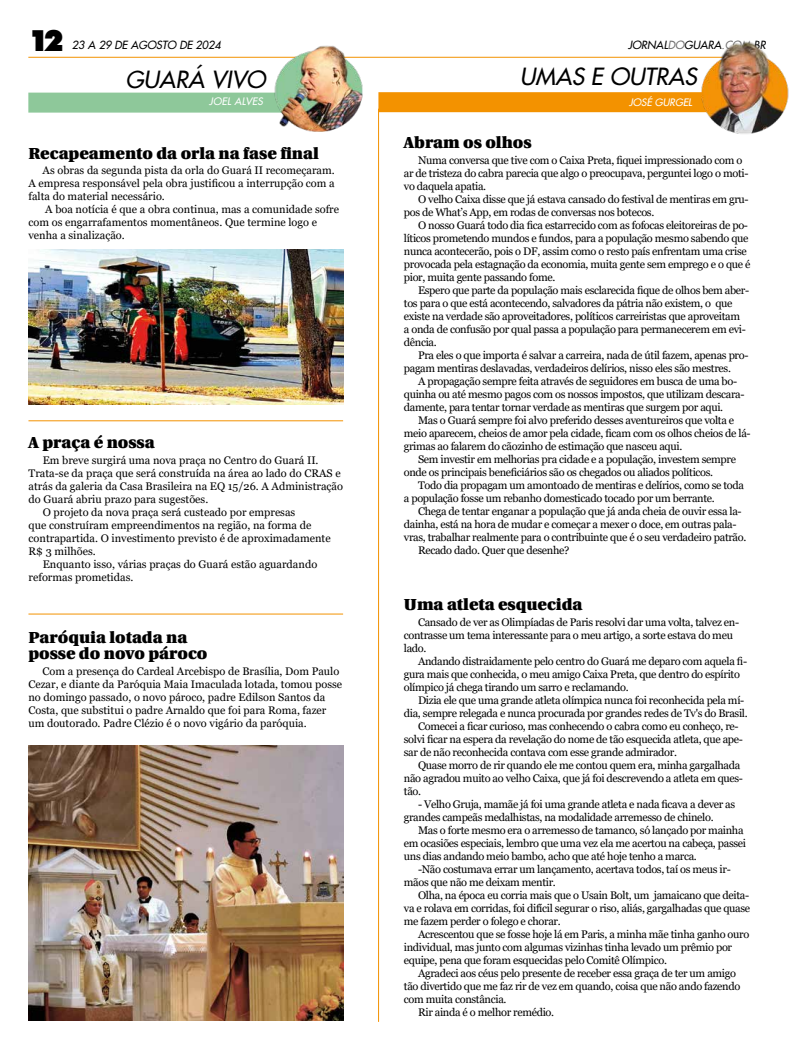
<style>
.page{position:relative;width:794px;height:1049px;background:#fff}
.page>*{position:absolute;margin:0;border:0;box-sizing:border-box;transform-origin:0 0}
.t1{font:900 29.6px "Futura BT";color:#000}
.t2{font:italic 23px "Futura 2";color:#000}
.t3{font:900 16px/16px "Utopia";color:#000}
.t4{font:11px/13px "Georgia";letter-spacing:-.03em;color:#000}
.t5{font:11px/13px "Georgia";color:#000}
.t6{font:italic 11px "Futura 2";color:#000}
.t7{font:italic 10px "Futura 2";color:#fff}
.t8{font:italic 10px "Futura 2";letter-spacing:.02em;color:#fff}
.s1{color:#706f6f}
</style>
<div class="page">
<hr style="left:28px;top:57px;width:737px;height:1px;background:#f39200">
<div style="left:378px;top:92px;width:396px;height:20px;background:#f39200"></div>
<img style="left:699px;top:41px;width:90px;height:93px">
<div style="left:28px;top:93px;width:282px;height:20px;background:#8ec89a"></div>
<img style="left:270px;top:45px;width:95px;height:87px">
<hr style="left:378px;top:109px;width:1px;height:913px;background:#f39200">
<img style="left:28px;top:249px;width:315px;height:155px">
<img style="left:28px;top:746px;width:315px;height:274px">
<hr style="left:28px;top:420px;width:315px;height:1px;background:#f39200">
<hr style="left:28px;top:614px;width:315px;height:1px;background:#f39200">
<h1 class="t1" style="left:28px;top:22px;width:37px">12</h1>
<p class="t6" style="left:72px;top:37px;width:150px">23 A 29 DE AGOSTO DE 2024</p>
<p class="t6" style="left:628px;top:38px;width:139px">JORNAL<span class="s1">DO</span>GUARA<span class="s1">.COM</span>.BR</p>
<h2 class="t2" style="left:125px;top:64px;width:142px">GUARÁ VIVO</h2>
<p class="t8" style="left:209px;top:95px;width:55px">JOEL ALVES</p>
<h3 class="t3" style="left:28px;top:145px;width:292px">Recapeamento da orla na fase final</h3>
<p class="t4" style="left:28px;top:164px;width:308px;text-align:justify;text-indent:14px">As obras da segunda pista da orla do Guará II recomeçaram.<br>A empresa responsável pela obra justificou a interrupção com a falta do material necessário.</p>
<p class="t5" style="left:28px;top:203px;width:312px;text-indent:17px">A boa notícia é que a obra continua, mas a comunidade sofre com os engarrafamentos momentâneos. Que termine logo e venha a sinalização.</p>
<h3 class="t3" style="left:29px;top:435px;width:128px">A praça é nossa</h3>
<p class="t5" style="left:43px;top:454px;width:277px">Em breve surgirá uma nova praça no Centro do Guará II.</p>
<p class="t5" style="left:29px;top:467px;width:313px">Trata-se da praça que será construída na área ao lado do CRAS e</p>
<p class="t5" style="left:29px;top:480px;width:316px">atrás da galeria da Casa Brasileira na EQ 15/26. A Administração</p>
<p class="t5" style="left:29px;top:493px;width:181px">do Guará abriu prazo para sugestões.</p>
<p class="t5" style="left:43px;top:506px;width:254px">O projeto da nova praça será custeado por empresas</p>
<p class="t5" style="left:29px;top:519px;width:284px">que construíram empreendimentos na região, na forma de</p>
<p class="t5" style="left:29px;top:532px;width:304px">contrapartida. O investimento previsto é de aproximadamente</p>
<p class="t5" style="left:29px;top:545px;width:69px">R$ 3 milhões.</p>
<p class="t5" style="left:43px;top:558px;width:276px">Enquanto isso, várias praças do Guará estão aguardando</p>
<p class="t5" style="left:29px;top:571px;width:106px">reformas prometidas.</p>
<h3 class="t3" style="left:28px;top:630px;width:181px">Paróquia lotada na posse do novo pároco</h3>
<p class="t5" style="left:28px;top:665px;width:315px;text-indent:14px">Com a presença do Cardeal Arcebispo de Brasília, Dom Paulo Cezar, e diante da Paróquia Maia Imaculada lotada, tomou posse no domingo passado, o novo pároco, padre Edilson Santos da Costa, que substitui o padre Arnaldo que foi para Roma, fazer um doutorado. Padre Clézio é o novo vigário da paróquia.</p>
<h2 class="t2" style="left:520px;top:61px;width:178px">UMAS E OUTRAS</h2>
<p class="t7" style="left:629px;top:96px;width:64px">JOSÉ GURGEL</p>
<h3 class="t3" style="left:404px;top:135px;width:129px">Abram os olhos</h3>
<p class="t4" style="left:404px;top:154px;width:346px;text-indent:14px">Numa conversa que tive com o Caixa Preta, fiquei impressionado com o ar de tristeza do cabra parecia que algo o preocupava, perguntei logo o moti&shy;vo daquela apatia.</p>
<p class="t4" style="left:404px;top:193px;width:346px;text-indent:14px">O velho Caixa disse que já estava cansado do festival de mentiras em gru&shy;pos de What’s App, em rodas de conversas nos botecos.</p>
<p class="t4" style="left:404px;top:219px;width:348px;text-indent:14px">O nosso Guará todo dia fica estarrecido com as fofocas eleitoreiras de po&shy;líticos prometendo mundos e fundos, para a população mesmo sabendo que nunca acontecerão, pois o DF, assim como o resto país enfrentam uma crise provocada pela estagnação da economia, muita gente sem emprego e o que é pior, muita gente passando fome.</p>
<p class="t4" style="left:404px;top:284px;width:347px;text-indent:14px">Espero que parte da população mais esclarecida fique de olhos bem aber&shy;tos para o que está acontecendo, salvadores da pátria não existem, o que existe na verdade são aproveitadores, políticos carreiristas que aproveitam<br>a onda de confusão por qual passa a população para permanecerem em evi&shy;dência.</p>
<p class="t4" style="left:404px;top:349px;width:346px;text-indent:14px">Pra eles o que importa é salvar a carreira, nada de útil fazem, apenas pro&shy;pagam mentiras deslavadas, verdadeiros delírios, nisso eles são mestres.</p>
<p class="t4" style="left:404px;top:375px;width:342px;text-indent:14px">A propagação sempre feita através de seguidores em busca de uma bo&shy;quinha ou até mesmo pagos com os nossos impostos, que utilizam descara&shy;damente, para tentar tornar verdade as mentiras que surgem por aqui.</p>
<p class="t4" style="left:404px;top:414px;width:348px;text-indent:14px">Mas o Guará sempre foi alvo preferido desses aventureiros que volta e meio aparecem, cheios de amor pela cidade, ficam com os olhos cheios de lá&shy;grimas ao falarem do cãozinho de estimação que nasceu aqui.</p>
<p class="t4" style="left:404px;top:453px;width:334px;text-indent:14px">Sem investir em melhorias pra cidade e a população, investem sempre onde os principais beneficiários são os chegados ou aliados políticos.</p>
<p class="t4" style="left:404px;top:479px;width:342px;text-indent:14px">Todo dia propagam um amontoado de mentiras e delírios, como se toda a população fosse um rebanho domesticado tocado por um berrante.</p>
<p class="t4" style="left:418px;top:505px;width:325px">Chega de tentar enganar a população que já anda cheia de ouvir essa la-</p>
<p class="t4" style="left:404px;top:518px;width:334px">dainha, está na hora de mudar e começar a mexer o doce, em outras pala-</p>
<p class="t4" style="left:404px;top:531px;width:344px">vras, trabalhar realmente para o contribuinte que é o seu verdadeiro patrão.</p>
<p class="t4" style="left:418px;top:544px;width:153px">Recado dado. Quer que desenhe?</p>
<h3 class="t3" style="left:404px;top:597px;width:180px">Uma atleta esquecida</h3>
<p class="t4" style="left:404px;top:616px;width:337px;text-indent:14px">Cansado de ver as Olimpíadas de Paris resolvi dar uma volta, talvez en&shy;contrasse um tema interessante para o meu artigo, a sorte estava do meu lado.</p>
<p class="t4" style="left:404px;top:655px;width:345px;text-indent:14px">Andando distraidamente pelo centro do Guará me deparo com aquela fi&shy;gura mais que conhecida, o meu amigo Caixa Preta, que dentro do espírito olímpico já chega tirando um sarro e reclamando.</p>
<p class="t4" style="left:418px;top:694px;width:328px">Dizia ele que uma grande atleta olímpica nunca foi reconhecida pela mí-</p>
<p class="t4" style="left:404px;top:707px;width:345px">dia, sempre relegada e nunca procurada por grandes redes de Tv's do Brasil.</p>
<p class="t4" style="left:418px;top:720px;width:322px">Comecei a ficar curioso, mas conhecendo o cabra como eu conheço, re-</p>
<p class="t4" style="left:404px;top:733px;width:341px">solvi ficar na espera da revelação do nome de tão esquecida atleta, que ape-</p>
<p class="t4" style="left:404px;top:746px;width:275px">sar de não reconhecida contava com esse grande admirador.</p>
<p class="t4" style="left:418px;top:759px;width:324px">Quase morro de rir quando ele me contou quem era, minha gargalhada</p>
<p class="t4" style="left:404px;top:772px;width:341px">não agradou muito ao velho Caixa, que já foi descrevendo a atleta em ques-</p>
<p class="t4" style="left:404px;top:785px;width:19px">tão.</p>
<p class="t4" style="left:404px;top:798px;width:333px;text-indent:14px">- Velho Gruja, mamãe já foi uma grande atleta e nada ficava a dever as grandes campeãs medalhistas, na modalidade arremesso de chinelo.</p>
<p class="t4" style="left:404px;top:824px;width:344px;text-indent:14px">Mas o forte mesmo era o arremesso de tamanco, só lançado por mainha em ocasiões especiais, lembro que uma vez ela me acertou na cabeça, passei uns dias andando meio bambo, acho que até hoje tenho a marca.</p>
<p class="t4" style="left:404px;top:863px;width:328px;text-indent:14px">-Não costumava errar um lançamento, acertava todos, taí os meus ir&shy;mãos que não me deixam mentir.</p>
<p class="t4" style="left:404px;top:889px;width:348px;text-align:justify;text-indent:14px">Olha, na época eu corria mais que o Usain Bolt, um jamaicano que deita&shy;va e rolava em corridas, foi difícil segurar o riso, aliás, gargalhadas que quase me fazem perder o folego e chorar.</p>
<p class="t4" style="left:404px;top:928px;width:347px;text-indent:14px">Acrescentou que se fosse hoje lá em Paris, a minha mãe tinha ganho ouro individual, mas junto com algumas vizinhas tinha levado um prêmio por equipe, pena que foram esquecidas pelo Comitê Olímpico.</p>
<p class="t4" style="left:418px;top:967px;width:319px">Agradeci aos céus pelo presente de receber essa graça de ter um amigo</p>
<p class="t4" style="left:404px;top:980px;width:338px">tão divertido que me faz rir de vez em quando, coisa que não ando fazendo</p>
<p class="t4" style="left:404px;top:993px;width:104px">com muita constância.</p>
<p class="t4" style="left:418px;top:1006px;width:138px">Rir ainda é o melhor remédio.</p>
</div>
